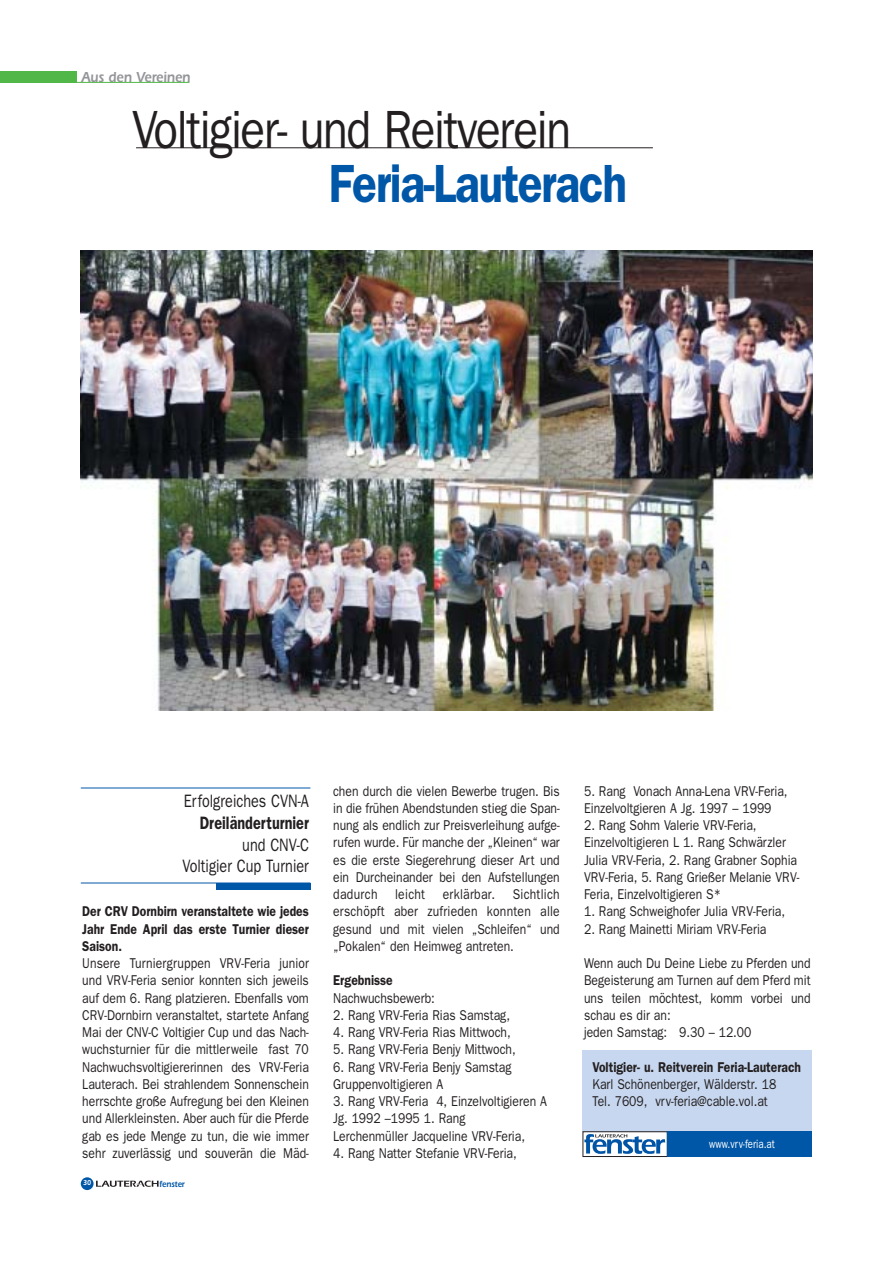
<style>
.page{position:relative;width:893px;height:1263px;background:#fff}
.page>*{position:absolute;margin:0;border:0;box-sizing:border-box;transform-origin:0 0}
.t1{font:54px "Franklin Gothic";letter-spacing:-.03em;color:#231f20;scale:.85 1}
.t2{font:600 54px "Franklin Gothic";letter-spacing:-.03em;color:#0057a8;scale:.85 1}
.t3{font:18px/21.6px "Franklin Gothic";color:#231f20;text-align:right;scale:.8 1}
.t4{font:600 18px "Franklin Gothic";color:#231f20;scale:.8 1}
.t5{font:600 15px "Itc Eras";color:#939598;scale:.85 1}
.t6{font:14.25px/17.2px "Franklin Gothic";color:#231f20;scale:.85 1}
.t7{font:600 14.25px/17.2px "Franklin Gothic";color:#231f20;text-align:justify;scale:.85 1}
.t8{font:12px "Franklin Gothic";color:#fff;scale:.8 1}
.t9{font:600 9px "Itc Eras";color:#0057a8;scale:.85 1}
.t10{font:600 7.5px "Itc Eras";color:#fff;scale:.85 1}
</style>
<div class="page">
<div style="left:583px;top:1050px;width:229px;height:81px;background:#c7d7ef"></div>
<hr style="left:81px;top:788px;width:229px;height:1px;background:#0057a8">
<hr style="left:81px;top:883px;width:229px;height:1px;background:#0057a8">
<div style="left:216px;top:883px;width:94px;height:7px;background:#0057a8"></div>
<hr style="left:136px;top:148px;width:517px;height:1px;background:#231f20">
<div style="left:583px;top:1131px;width:85px;height:26px;border:1px solid #231f20"></div>
<svg style="left:584px;top:1134px;width:81px;height:20px"></svg>
<div style="left:668px;top:1131px;width:144px;height:26px;background:#0057a8"></div>
<div style="left:81px;top:1177px;width:13px;height:13px;background:#0057a8;border-radius:50%"></div>
<svg style="left:96px;top:1180px;width:63px;height:7px"></svg>
<div style="left:0;top:72px;width:77px;height:11px;background:#50b748"></div>
<hr style="left:75px;top:82px;width:114px;height:1px;background:#50b748">
<img style="left:81px;top:250px;width:731px;height:460px">
<p class="t5" style="left:82px;top:72px;width:130px">Aus den Vereinen</p>
<h1 class="t1" style="left:132px;top:111px;width:518px">Voltigier- und Reitverein</h1>
<h1 class="t2" style="left:329px;top:165px;width:352px">Feria-Lauterach</h1>
<p class="t3" style="left:184px;top:792px;width:158px">Erfolgreiches CVN-A</p>
<p class="t4" style="left:200px;top:817px;width:138px">Dreiländerturnier</p>
<p class="t3" style="left:183px;top:835px;width:159px">und CNV-C<br>Voltigier Cup Turnier</p>
<p class="t7" style="left:82px;top:904px;width:268px">Der CRV Dornbirn veranstaltete wie jedes Jahr Ende April das erste Turnier dieser Saison.</p>
<p class="t6" style="left:82px;top:956px;width:268px;text-align:justify">Unsere Turniergruppen VRV-Feria junior und VRV-Feria senior konnten sich jeweils auf dem 6. Rang platzieren. Ebenfalls vom CRV-Dornbirn veranstaltet, startete Anfang Mai der CNV-C Voltigier Cup und das Nach&shy;wuchsturnier für die mittlerweile fast 70<br>Nachwuchsvoltigiererinnen des VRV-Feria Lauterach. Bei strahlendem Sonnenschein herrschte große Aufregung bei den Kleinen und Allerkleinsten. Aber auch für die Pferde gab es jede Menge zu tun, die wie immer sehr zuverlässig und souverän die Mäd-</p>
<p class="t10" style="left:83px;top:1180px;width:11px">30</p>
<p class="t9" style="left:160px;top:1181px;width:31px">fenster</p>
<p class="t6" style="left:333px;top:783px;width:268px;text-align:justify">chen durch die vielen Bewerbe trugen. Bis in die frühen Abendstunden stieg die Span&shy;nung als endlich zur Preisverleihung aufge&shy;rufen wurde. Für manche der „Kleinen“ war es die erste Siegerehrung dieser Art und ein Durcheinander bei den Aufstellungen dadurch leicht erklärbar. Sichtlich erschöpft aber zufrieden konnten alle gesund und mit vielen „Schleifen“ und „Pokalen“ den Heimweg antreten.</p>
<p class="t7" style="left:333px;top:973px;width:72px">Ergebnisse</p>
<p class="t6" style="left:333px;top:990px;width:121px">Nachwuchsbewerb:</p>
<p class="t6" style="left:333px;top:1007px;width:210px">2. Rang VRV-Feria Rias Samstag,</p>
<p class="t6" style="left:333px;top:1025px;width:210px">4. Rang VRV-Feria Rias Mittwoch,</p>
<p class="t6" style="left:333px;top:1042px;width:216px">5. Rang VRV-Feria Benjy Mittwoch,</p>
<p class="t6" style="left:333px;top:1059px;width:211px">6. Rang VRV-Feria Benjy Samstag<br>Gruppenvoltigieren A</p>
<p class="t6" style="left:333px;top:1094px;width:253px">3. Rang VRV-Feria 4, Einzelvoltigieren A<br>Jg. 1992 –1995 1. Rang<br>Lerchenmüller Jacqueline VRV-Feria,</p>
<p class="t6" style="left:333px;top:1145px;width:217px">4. Rang Natter Stefanie VRV-Feria,</p>
<p class="t6" style="left:584px;top:783px;width:241px">5. Rang Vonach Anna-Lena VRV-Feria,<br>Einzelvoltgieren A Jg. 1997 – 1999</p>
<p class="t6" style="left:584px;top:818px;width:255px">2. Rang Sohm Valerie VRV-Feria, Einzelvoltigieren L 1. Rang Schwärzler Julia VRV-Feria, 2. Rang Grabner Sophia VRV-Feria, 5. Rang Grießer Melanie VRV-Feria, Einzelvoltigieren S*</p>
<p class="t6" style="left:584px;top:904px;width:238px">1. Rang Schweighofer Julia VRV-Feria,</p>
<p class="t6" style="left:584px;top:921px;width:216px">2. Rang Mainetti Miriam VRV-Feria</p>
<p class="t6" style="left:584px;top:956px;width:268px">Wenn auch Du Deine Liebe zu Pferden und<br>Begeisterung am Turnen auf dem Pferd mit uns teilen möchtest, komm vorbei und schau es dir an:<br>jeden Samstag: 9.30 – 12.00</p>
<p class="t7" style="left:593px;top:1059px;width:247px">Voltigier- u. Reitverein Feria-Lauterach</p>
<p class="t6" style="left:593px;top:1076px;width:218px">Karl Schönenberger, Wälderstr. 18<br>Tel. 7609, vrv-feria@cable.vol.at</p>
<p class="t8" style="left:709px;top:1139px;width:83px">www.vrv-feria.at</p>
</div>
